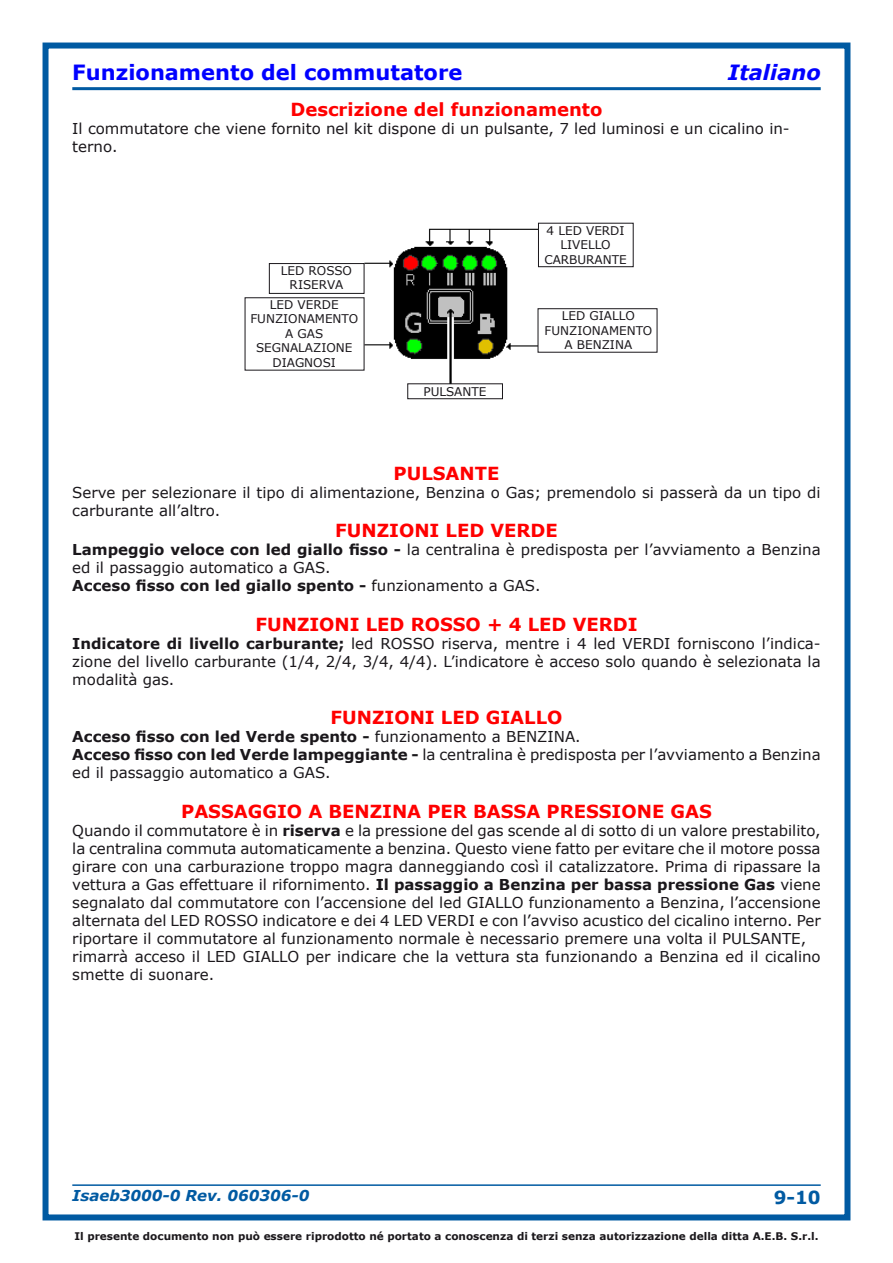
<style>
.page{position:relative;width:893px;height:1263px;background:#fff}
.page>*{position:absolute;margin:0;border:0;box-sizing:border-box;transform-origin:0 0}
.t1{font:700 21px "Verdana";color:#00f}
.t2{font:italic 700 21px "Verdana";color:#00f}
.t3{font:700 18px "Verdana";color:#f00}
.t4{font:700 18px "Verdana";color:#005aa2}
.t5{font:15px/18px "Verdana";color:#1a171b}
.t6{font:italic 700 15px "Verdana";color:#005aa2}
.t7{font:12px/14.4px "Verdana";color:#1a171b;text-align:center}
.t8{font:700 10.5px "Verdana";color:#1a171b}
.s1{font-weight:700}
</style>
<div class="page">
<div style="left:43px;top:43px;width:807px;height:1177px;border:6px solid #005aa2"></div>
<hr style="left:72px;top:1184px;width:749px;height:2px;background:#005aa2">
<hr style="left:72px;top:87px;width:749px;height:3px;background:#005aa2">
<img style="left:364px;top:228px;width:174px;height:155px">
<div style="left:538px;top:223px;width:96px;height:44px;border:1px solid #1a171b"></div>
<div style="left:538px;top:308px;width:119px;height:45px;border:1px solid #1a171b"></div>
<div style="left:269px;top:263px;width:95px;height:31px;border:1px solid #1a171b"></div>
<div style="left:407px;top:383px;width:96px;height:16px;border:1px solid #1a171b"></div>
<h1 class="t1" style="left:72px;top:59px;width:392px">Funzionamento del commutatore</h1>
<h1 class="t2" style="left:728px;top:59px;width:94px">Italiano</h1>
<p class="t3" style="left:290px;top:98px;width:314px">Descrizione del funzionamento</p>
<p class="t5" style="left:72px;top:119px;width:719px">Il commutatore che viene fornito nel kit dispone di un pulsante, 7 led luminosi e un cicalino in&shy;terno.</p>
<p class="t7" style="left:281px;top:263px;width:73px">LED ROSSO<br>RISERVA</p>
<p class="t7" style="left:250px;top:297px;width:109px">LED VERDE<br>FUNZIONAMENTO<br>A GAS<br>SEGNALAZIONE<br>DIAGNOSI</p>
<p class="t7" style="left:423px;top:384px;width:64px">PULSANTE</p>
<p class="t7" style="left:544px;top:223px;width:84px">4 LED VERDI<br>LIVELLO<br>CARBURANTE</p>
<p class="t7" style="left:544px;top:308px;width:109px">LED GIALLO<br>FUNZIONAMENTO<br>A BENZINA</p>
<p class="t3" style="left:394px;top:461px;width:107px">PULSANTE</p>
<p class="t5" style="left:72px;top:482px;width:750px">Serve per selezionare il tipo di alimentazione, Benzina o Gas; premendolo si passerà da un tipo di carburante all’altro.</p>
<p class="t3" style="left:335px;top:519px;width:224px">FUNZIONI LED VERDE</p>
<p class="t5" style="left:72px;top:540px;width:750px"><span class="s1">Lampeggio veloce con led giallo fisso -</span> la centralina è predisposta per l’avviamento a Benzina ed il passaggio automatico a GAS.<br><span class="s1">Acceso fisso con led giallo spento -</span> funzionamento a GAS.</p>
<p class="t3" style="left:255px;top:613px;width:384px">FUNZIONI LED ROSSO + 4 LED VERDI</p>
<p class="t5" style="left:72px;top:634px;width:750px;text-align:justify"><span class="s1">Indicatore di livello carburante;</span> led ROSSO riserva, mentre i 4 led VERDI forniscono l’indica&shy;zione del livello carburante (1/4, 2/4, 3/4, 4/4). L’indicatore è acceso solo quando è selezionata la modalità gas.</p>
<p class="t3" style="left:331px;top:706px;width:233px">FUNZIONI LED GIALLO</p>
<p class="t5" style="left:72px;top:727px;width:750px"><span class="s1">Acceso fisso con led Verde spento -</span> funzionamento a BENZINA.<br><span class="s1">Acceso fisso con led Verde lampeggiante -</span> la centralina è predisposta per l’avviamento a Benzina ed il passaggio automatico a GAS.</p>
<p class="t3" style="left:181px;top:800px;width:532px">PASSAGGIO A BENZINA PER BASSA PRESSIONE GAS</p>
<p class="t5" style="left:72px;top:821px;width:750px">Quando il commutatore è in <span class="s1">riserva</span> e la pressione del gas scende al di sotto di un valore prestabilito, la centralina commuta automaticamente a benzina. Questo viene fatto per evitare che il motore possa girare con una carburazione troppo magra danneggiando così il catalizzatore. Prima di ripassare la vettura a Gas effettuare il rifornimento. <span class="s1">Il passaggio a Benzina per bassa pressione Gas</span> viene segnalato dal commutatore con l’accensione del led GIALLO funzionamento a Benzina, l’accensione alternata del LED ROSSO indicatore e dei 4 LED VERDI e con l’avviso acustico del cicalino interno. Per riportare il commutatore al funzionamento normale è necessario premere una volta il PULSANTE, rimarrà acceso il LED GIALLO per indicare che la vettura sta funzionando a Benzina ed il cicalino smette di suonare.</p>
<p class="t6" style="left:72px;top:1186px;width:239px">Isaeb3000-0 Rev. 060306-0</p>
<p class="t4" style="left:786px;top:1185px;width:36px">-10</p>
<p class="t8" style="left:74px;top:1230px;width:746px">Il presente documento non può essere riprodotto né portato a conoscenza di terzi senza autorizzazione della ditta A.E.B. S.r.l.</p>
</div>
